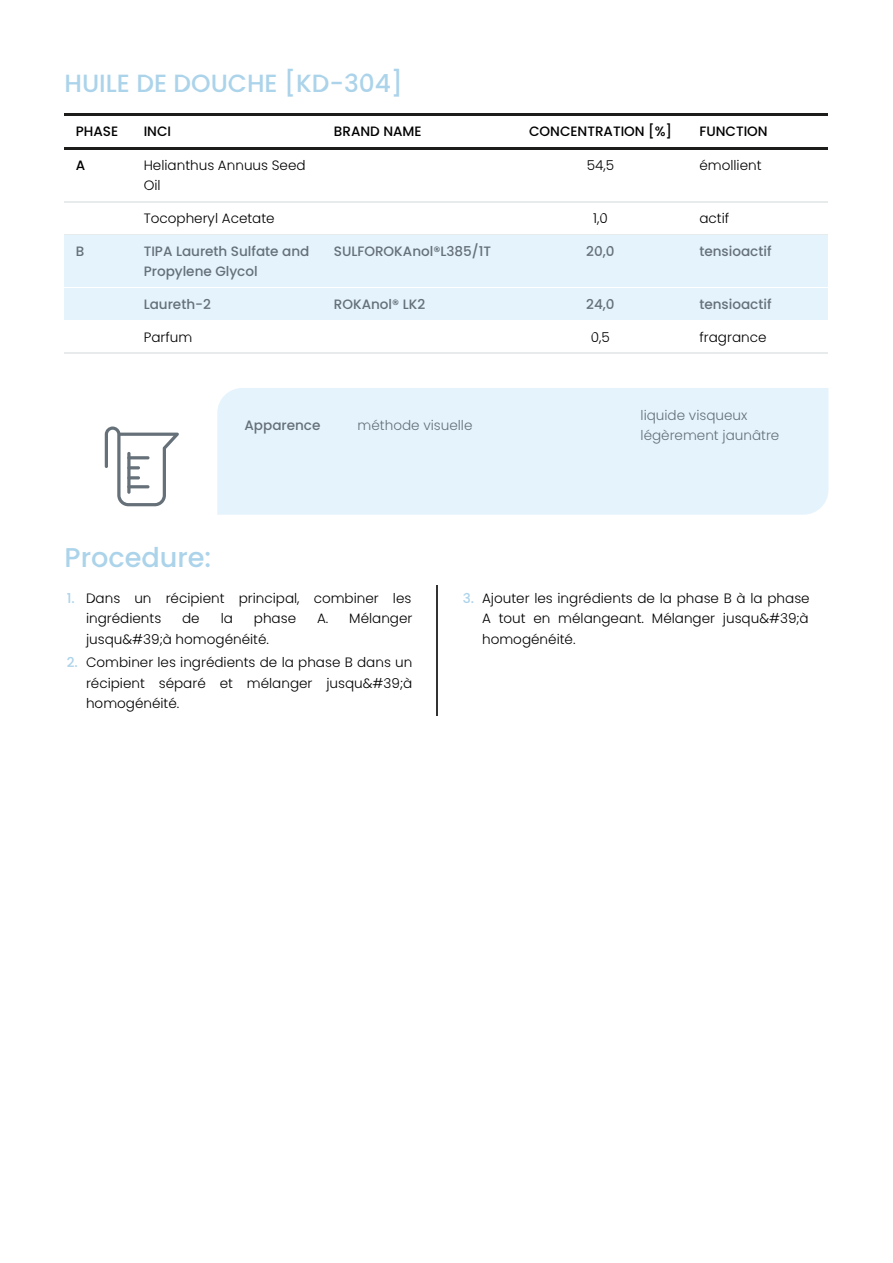
<style>
.page{position:relative;width:893px;height:1263px;background:#fff}
.page>*{position:absolute;margin:0;border:0;box-sizing:border-box;transform-origin:0 0}
.t1{font:500 27.15px "Poppins";letter-spacing:.005em;color:#abd3ea}
.t2{font:24.9px "Medium Poppins";letter-spacing:.005em;color:#abd3ea}
.t3{font:13.5px/20.4px "Light Poppins";letter-spacing:.005em;color:#000}
.t4{font:500 13.5px/20.4px "Poppins";letter-spacing:.005em;color:#657079}
.t5{font:13.5px/20.4px "Light Poppins";letter-spacing:.005em;color:#657079}
.t6{font:500 13.5px "Poppins";letter-spacing:.005em;color:#000}
.s1{font-family:"Poppins";font-weight:500;color:#abd3ea}
</style>
<div class="page">
<hr style="left:64px;top:113px;width:764px;height:2px;background:#1d1d1b">
<hr style="left:64px;top:147px;width:764px;height:2px;background:#1d1d1b">
<hr style="left:64px;top:201px;width:764px;height:1px;background:#e7ebeb">
<hr style="left:64px;top:234px;width:764px;height:1px;background:#e7ebeb">
<div style="left:64px;top:235px;width:764px;height:53px;background:#e5f3fd"></div>
<hr style="left:64px;top:287px;width:764px;height:1px;background:#fff">
<div style="left:64px;top:288px;width:764px;height:33px;background:#e5f3fd"></div>
<hr style="left:64px;top:320px;width:764px;height:1px;background:#fff">
<hr style="left:64px;top:353px;width:764px;height:1px;background:#e7ebeb">
<div style="left:217px;top:388px;width:611px;height:127px;background:#e5f3fd"></div>
<hr style="left:437px;top:586px;width:1px;height:130px;background:#333">
<svg style="left:105px;top:427px;width:74px;height:79px"></svg>
<hr style="left:127px;top:456px;width:22px;height:3px;background:#657079;border-radius:2px">
<h2 class="t2" style="left:64px;top:66px;width:340px">HUILE DE DOUCHE [KD-304]</h2>
<p class="t6" style="left:76px;top:122px;width:44px">PHASE</p>
<p class="t6" style="left:144px;top:122px;width:29px">INCI</p>
<p class="t6" style="left:334px;top:122px;width:89px">BRAND NAME</p>
<p class="t6" style="left:529px;top:122px;width:144px">CONCENTRATION [%]</p>
<p class="t6" style="left:699px;top:122px;width:70px">FUNCTION</p>
<p class="t6" style="left:76px;top:156px;width:11px">A</p>
<p class="t3" style="left:144px;top:155px;width:163px">Helianthus Annuus Seed<br>Oil</p>
<p class="t3" style="left:587px;top:155px;width:29px">54,5</p>
<p class="t3" style="left:699px;top:155px;width:64px">émollient</p>
<p class="t3" style="left:144px;top:208px;width:132px">Tocopheryl Acetate</p>
<p class="t3" style="left:593px;top:208px;width:16px">1,0</p>
<p class="t3" style="left:699px;top:208px;width:31px">actif</p>
<p class="t4" style="left:76px;top:241px;width:10px">B</p>
<p class="t4" style="left:144px;top:241px;width:167px">TIPA Laureth Sulfate and<br>Propylene Glycol</p>
<p class="t4" style="left:334px;top:241px;width:159px">SULFOROKAnol®L385/1T</p>
<p class="t4" style="left:586px;top:241px;width:30px">20,0</p>
<p class="t4" style="left:699px;top:241px;width:74px">tensioactif</p>
<p class="t4" style="left:144px;top:294px;width:69px">Laureth-2</p>
<p class="t4" style="left:334px;top:294px;width:93px">ROKAnol® LK2</p>
<p class="t4" style="left:586px;top:294px;width:30px">24,0</p>
<p class="t4" style="left:699px;top:294px;width:74px">tensioactif</p>
<p class="t3" style="left:144px;top:327px;width:50px">Parfum</p>
<p class="t3" style="left:590px;top:327px;width:20px">0,5</p>
<p class="t3" style="left:699px;top:327px;width:68px">fragrance</p>
<p class="t4" style="left:244px;top:415px;width:77px">Apparence</p>
<p class="t5" style="left:357px;top:415px;width:116px">méthode visuelle</p>
<p class="t5" style="left:640px;top:405px;width:140px">liquide visqueux légèrement jaunâtre</p>
<h1 class="t1" style="left:64px;top:538px;width:148px">Procedure:</h1>
<p class="t3" style="left:86px;top:588px;width:327px;text-indent:-19px"><span class="s1">1.</span> Dans un récipient principal, combiner les ingrédients</p>
<p class="t3" style="left:182px;top:608px;width:19px">de</p>
<p class="t3" style="left:221px;top:608px;width:14px">la</p>
<p class="t3" style="left:254px;top:608px;width:44px">phase</p>
<p class="t3" style="left:317px;top:608px;width:97px">A. Mélanger</p>
<p class="t3" style="left:86px;top:629px;width:184px">jusqu&amp;#39;à homogénéité.</p>
<p class="t3" style="left:86px;top:652px;width:328px;text-align:justify;text-indent:-19px"><span class="s1">2.</span> Combiner les ingrédients de la phase B dans un récipient séparé et mélanger jusqu&amp;#39;à homogénéité.</p>
<p class="t3" style="left:482px;top:588px;width:329px;text-align:justify;text-indent:-19px"><span class="s1">3.</span> Ajouter les ingrédients de la phase B à la phase A tout en mélangeant. Mélanger jusqu&amp;#39;à homogénéité.</p>
</div>
